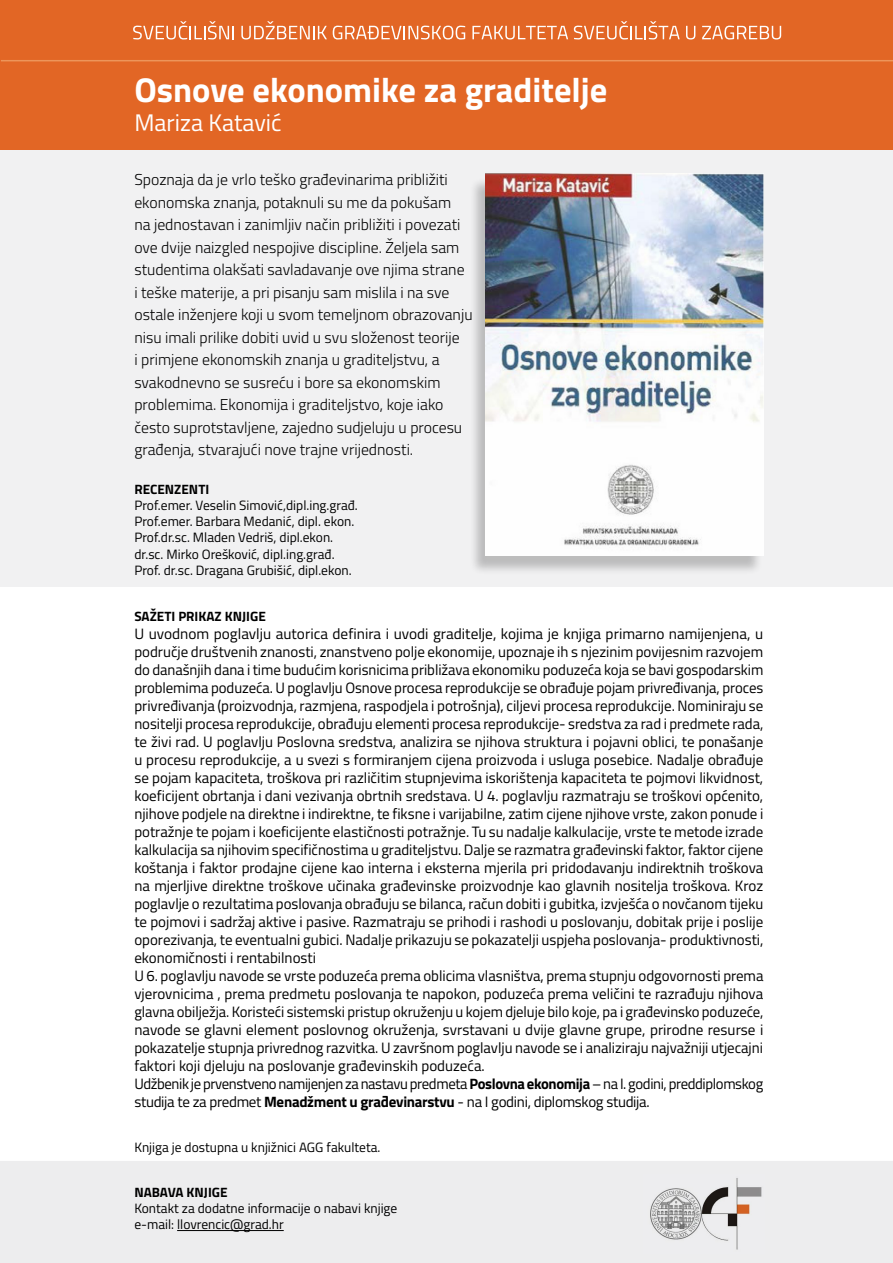
<style>
.page{position:relative;width:893px;height:1263px;background:#fff}
.page>*{position:absolute;margin:0;border:0;box-sizing:border-box;transform-origin:0 0}
.t1{font:700 34.5px "Titillium";color:#fff}
.t2{font:24px "Titillium";color:#fff}
.t3{font:300 15.75px/22.5px "Titillium";color:#000}
.t4{font:15px/18px "Titillium";color:#000}
.t5{font:13.5px/16.2px "Titillium";color:#000}
.t6{font:700 13.5px "Titillium";color:#000}
.s1{font-weight:700}
</style>
<div class="page">
<div style="left:0;top:0;width:893px;height:587px;background:#f1f1f2"></div>
<div style="left:0;top:0;width:893px;height:150px;background:#e26625"></div>
<svg style="left:133px;top:21px;width:101px;height:19px"></svg>
<svg style="left:241px;top:21px;width:86px;height:19px"></svg>
<svg style="left:333px;top:26px;width:132px;height:14px"></svg>
<svg style="left:472px;top:26px;width:96px;height:14px"></svg>
<svg style="left:574px;top:21px;width:106px;height:19px"></svg>
<svg style="left:686px;top:26px;width:9px;height:14px"></svg>
<svg style="left:702px;top:26px;width:79px;height:14px"></svg>
<hr style="left:1px;top:60px;width:892px;height:1px;background:#ed955a">
<div style="left:0;top:1161px;width:893px;height:102px;background:#ededee"></div>
<img style="left:643px;top:1175px;width:121px;height:79px">
<div style="left:469px;top:177px;width:294px;height:399px;background:#000;opacity:.22"></div>
<img style="left:486px;top:173px;width:277px;height:383px">
<hr style="left:177px;top:1230px;width:107px;height:1px;background:#000">
<h1 class="t1" style="left:134px;top:64px;width:475px">Osnove ekonomike za graditelje</h1>
<h2 class="t2" style="left:134px;top:105px;width:149px">Mariza Katavić</h2>
<p class="t3" style="left:134px;top:168px;width:340px">Spoznaja da je vrlo teško građevinarima približiti ekonomska znanja, potaknuli su me da pokušam<br>na jednostavan i zanimljiv način približiti i povezati ove dvije naizgled nespojive discipline. Željela sam studentima olakšati savladavanje ove njima strane<br>i teške materije, a pri pisanju sam mislila i na sve ostale inženjere koji u svom temeljnom obrazovanju nisu imali prilike dobiti uvid u svu složenost teorije<br>i primjene ekonomskih znanja u graditeljstvu, a svakodnevno se susreću i bore sa ekonomskim problemima. Ekonomija i graditeljstvo, koje iako često suprotstavljene, zajedno sudjeluju u procesu građenja, stvarajući nove trajne vrijednosti.</p>
<p class="t6" style="left:134px;top:479px;width:76px">RECENZENTI</p>
<p class="t5" style="left:134px;top:497px;width:225px">Prof.emer. Veselin Simović,dipl.ing.građ.<br>Prof.emer. Barbara Medanić, dipl. ekon.<br>Prof.dr.sc. Mladen Vedriš, dipl.ekon. dr.sc. Mirko Orešković, dipl.ing.građ.<br>Prof. dr.sc. Dragana Grubišić, dipl.ekon.</p>
<p class="t6" style="left:134px;top:606px;width:133px">SAŽETI PRIKAZ KNJIGE</p>
<p class="t4" style="left:134px;top:624px;width:631px">U uvodnom poglavlju autorica definira i uvodi graditelje, kojima je knjiga primarno namijenjena, u područje društvenih znanosti, znanstveno polje ekonomije, upoznaje ih s njezinim povijesnim razvojem do današnjih dana i time budućim korisnicima približava ekonomiku poduzeća koja se bavi gospodarskim problemima poduzeća. U poglavlju Osnove procesa reprodukcije se obrađuje pojam privređivanja, proces privređivanja (proizvodnja, razmjena, raspodjela i potrošnja), ciljevi procesa reprodukcije. Nominiraju se nositelji procesa reprodukcije, obrađuju elementi procesa reprodukcije- sredstva za rad i predmete rada, te živi rad. U poglavlju Poslovna sredstva, analizira se njihova struktura i pojavni oblici, te ponašanje u procesu reprodukcije, a u svezi s formiranjem cijena proizvoda i usluga posebice. Nadalje obrađuje se pojam kapaciteta, troškova pri različitim stupnjevima iskorištenja kapaciteta te pojmovi likvidnost, koeficijent obrtanja i dani vezivanja obrtnih sredstava. U 4. poglavlju razmatraju se troškovi općenito, njihove podjele na direktne i indirektne, te fiksne i varijabilne, zatim cijene njihove vrste, zakon ponude i potražnje te pojam i koeficijente elastičnosti potražnje. Tu su nadalje kalkulacije, vrste te metode izrade kalkulacija sa njihovim specifičnostima u graditeljstvu. Dalje se razmatra građevinski faktor, faktor cijene koštanja i faktor prodajne cijene kao interna i eksterna mjerila pri pridodavanju indirektnih troškova na mjerljive direktne troškove učinaka građevinske proizvodnje kao glavnih nositelja troškova. Kroz poglavlje o rezultatima poslovanja obrađuju se bilanca, račun dobiti i gubitka, izvješća o novčanom tijeku te pojmovi i sadržaj aktive i pasive. Razmatraju se prihodi i rashodi u poslovanju, dobitak prije i poslije oporezivanja, te eventualni gubici. Nadalje prikazuju se pokazatelji uspjeha poslovanja- produktivnosti, ekonomičnosti i rentabilnosti<br>U 6. poglavlju navode se vrste poduzeća prema oblicima vlasništva, prema stupnju odgovornosti prema vjerovnicima , prema predmetu poslovanja te napokon, poduzeća prema veličini te razrađuju njihova glavna obilježja. Koristeći sistemski pristup okruženju u kojem djeluje bilo koje, pa i građevinsko poduzeće, navode se glavni element poslovnog okruženja, svrstavani u dvije glavne grupe, prirodne resurse i pokazatelje stupnja privrednog razvitka. U završnom poglavlju navode se i analiziraju najvažniji utjecajni faktori koji djeluju na poslovanje građevinskih poduzeća.<br>Udžbenik je prvenstveno namijenjen za nastavu predmeta <span class="s1">Poslovna ekonomija</span> – na I. godini, preddiplomskog studija te za predmet <span class="s1">Menadžment u građevinarstvu</span> - na I godini, diplomskog studija.</p>
<p class="t5" style="left:134px;top:1139px;width:248px">Knjiga je dostupna u knjižnici AGG fakulteta.</p>
<p class="t6" style="left:134px;top:1181px;width:95px">NABAVA KNJIGE</p>
<p class="t5" style="left:134px;top:1199px;width:265px">Kontakt za dodatne informacije o nabavi knjige e-mail: llovrencic@grad.hr</p>
</div>
